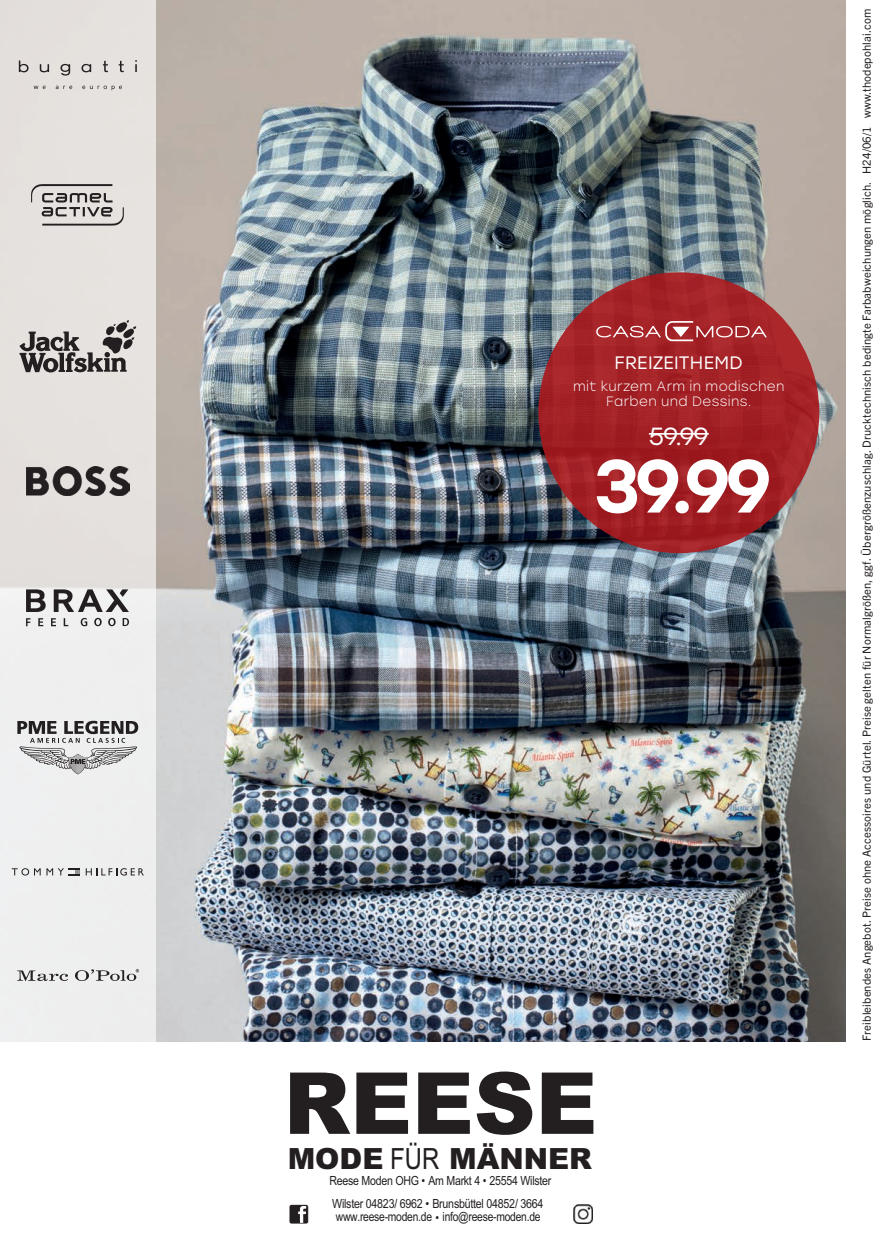
<style>
.page{position:relative;width:881px;height:1251px;background:#fff}
.page>*{position:absolute;margin:0;border:0;box-sizing:border-box;transform-origin:0 0}
.t1{font:900 85.5px "Arial";color:#231f20}
.t2{font:500 74.85px "Stolzl";color:#fff}
.t3{font:900 29.25px "Arial";color:#231f20}
.t4{font:24.75px "Stolzl";color:#fff}
.t5{font:18px "Stolzl";letter-spacing:.015em;color:#fff}
.t6{font:300 13.5px/15px "Stolzl";letter-spacing:.025em;color:#fff;text-align:center}
.t7{font:12.6px/23.4px "Arial Narrow";letter-spacing:-.02em;color:#231f20}
.t8{font:11.25px "Trade Gothic Next LT Pro";letter-spacing:.01em;color:#231f20}
.s1{font-family:"Arial Narrow";font-weight:400}
</style>
<div class="page">
<img style="left:156px;top:0;width:689px;height:1040px">
<div style="left:0;top:0;width:156px;height:1044px;background:linear-gradient(to right,#e8e6e5,#e9e7e6)"></div>
<div style="left:538px;top:272px;width:281px;height:281px;background:#a22125;border-radius:50%"></div>
<hr style="left:648px;top:433px;width:60px;height:1px;background:#fff">
<svg style="left:596px;top:321px;width:170px;height:20px"></svg>
<div style="left:290px;top:1205px;width:17px;height:17px;background:#231f20;border-radius:2px"></div>
<div style="left:289px;top:1204px;width:19px;height:19px;border:1px solid #231f20;border-radius:2px"></div>
<svg style="left:298px;top:1205px;width:8px;height:17px"></svg>
<img style="left:573px;top:1204px;width:19px;height:19px">
<img style="left:30px;top:184px;width:95px;height:42px">
<svg style="left:17px;top:720px;width:121px;height:54px"></svg>
<svg style="left:19px;top:60px;width:10px;height:12px"></svg>
<svg style="left:40px;top:64px;width:9px;height:8px"></svg>
<svg style="left:103px;top:61px;width:5px;height:11px"></svg>
<svg style="left:81px;top:64px;width:10px;height:8px"></svg>
<svg style="left:60px;top:64px;width:10px;height:12px"></svg>
<svg style="left:135px;top:60px;width:2px;height:12px"></svg>
<svg style="left:119px;top:61px;width:5px;height:11px"></svg>
<svg style="left:56px;top:86px;width:16px;height:3px"></svg>
<svg style="left:82px;top:86px;width:40px;height:4px"></svg>
<svg style="left:34px;top:86px;width:12px;height:3px"></svg>
<img style="left:17px;top:969px;width:121px;height:11px">
<svg style="left:86px;top:868px;width:58px;height:7px"></svg>
<svg style="left:12px;top:868px;width:68px;height:7px"></svg>
<svg style="left:19px;top:320px;width:117px;height:52px"></svg>
<svg style="left:26px;top:589px;width:103px;height:37px"></svg>
<img style="left:26px;top:466px;width:103px;height:29px">
<h3 class="t5" style="left:614px;top:349px;width:130px">FREIZEITHEMD</h3>
<p class="t6" style="left:573px;top:378px;width:213px">mit kurzem Arm in modischen<br>Farben und Dessins.</p>
<h3 class="t4" style="left:648px;top:418px;width:61px">59.99</h3>
<h2 class="t2" style="left:593px;top:432px;width:179px">39.99</h2>
<h1 class="t1" style="left:283px;top:1040px;width:315px">REESE</h1>
<h3 class="t3" style="left:287px;top:1136px;width:306px">MODE <span class="s1">FÜR</span> MÄNNER</h3>
<p class="t7" style="left:329px;top:1168px;width:223px">Reese Moden OHG • Am Markt 4 • 25554 Wilster<br>Wilster 04823/ 6962 • Brunsbüttel 04852/ 3664</p>
<p class="t7" style="left:336px;top:1204px;width:206px">www.reese-moden.de • info@reese-moden.de</p>
<p class="t8" style="left:858px;top:1040px;width:1033px;rotate:-90deg">Freibleibendes Angebot. Preise ohne Accessoires und Gürtel. Preise gelten für Normalgrößen, ggf. Übergrößenzuschlag. Drucktechnisch bedingte Farbabweichungen möglich. H24/06/1 www.thodepohlai.com</p>
</div>
